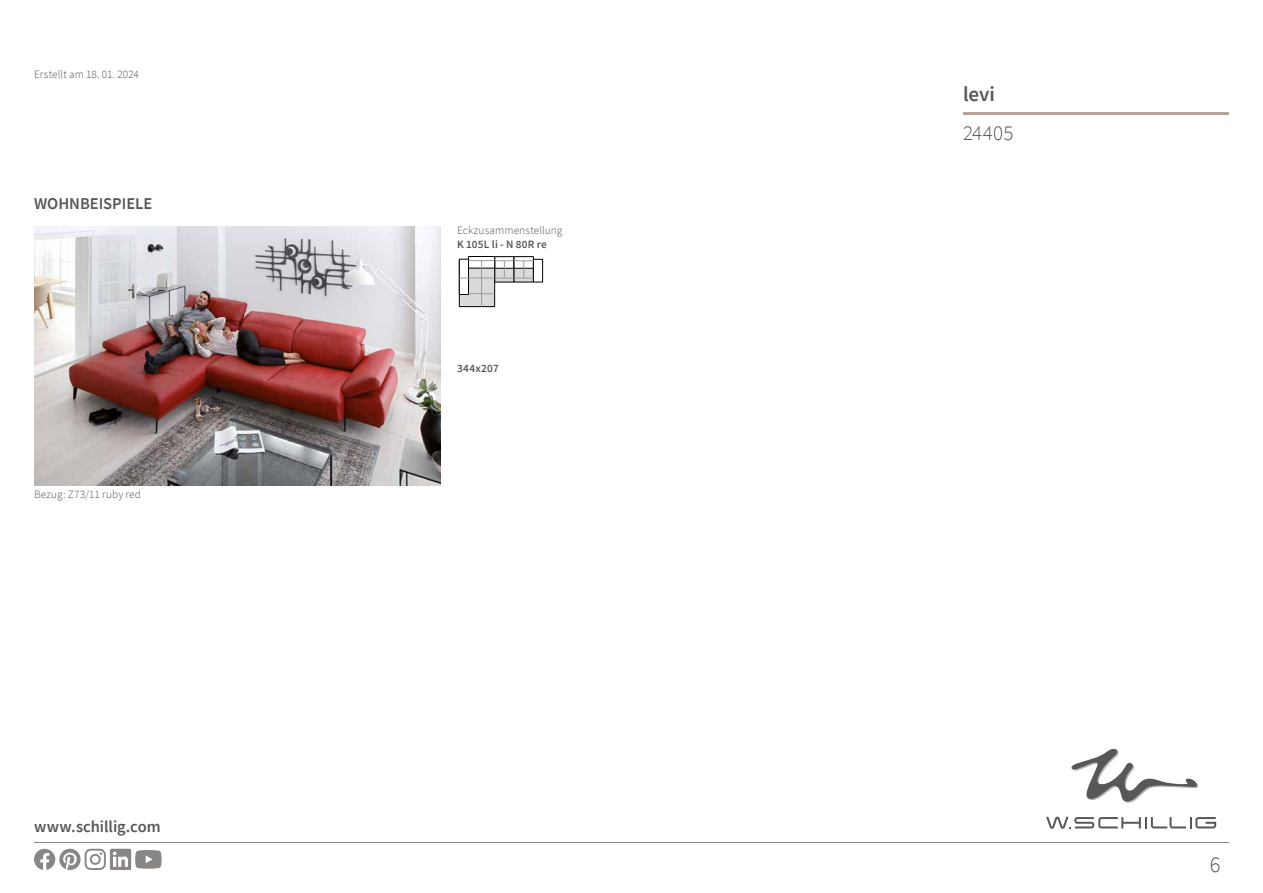
<style>
.page{position:relative;width:1263px;height:893px;background:#fff}
.page>*{position:absolute;margin:0;border:0;box-sizing:border-box;transform-origin:0 0}
.t1{font:300 22.5px "Source Sans Pro";color:#575756}
.t2{font:300 21px "Source Sans Pro";letter-spacing:.005em;color:#575756}
.t3{font:600 21px "Source Sans Pro";color:#575756}
.t4{font:600 16.5px "Source Sans Pro";color:#575756}
.t5{font:300 11.25px "Source Sans Pro";letter-spacing:.01em;color:#575756}
.t6{font:600 11.25px "Source Sans Pro";letter-spacing:.015em;color:#575756}
</style>
<div class="page">
<hr style="left:34px;top:842px;width:1195px;height:1px;background:#898684">
<hr style="left:963px;top:113px;width:266px;height:2px;background:#b8a29b">
<img style="left:34px;top:226px;width:406px;height:259px">
<div style="left:494px;top:256px;width:20px;height:12px;border:1px solid #000"></div>
<div style="left:514px;top:256px;width:19px;height:12px;border:1px solid #000"></div>
<div style="left:533px;top:259px;width:10px;height:23px;border:1px solid #000"></div>
<div style="left:468px;top:256px;width:27px;height:12px;border:1px solid #000"></div>
<div style="left:459px;top:259px;width:10px;height:36px;border:1px solid #000"></div>
<svg style="left:459px;top:260px;width:75px;height:47px"></svg>
<svg style="left:34px;top:849px;width:128px;height:21px"></svg>
<svg style="left:1071px;top:749px;width:128px;height:54px"></svg>
<svg style="left:1046px;top:817px;width:170px;height:12px"></svg>
<p class="t5" style="left:34px;top:67px;width:106px">Erstellt am 18. 01. 2024</p>
<h3 class="t4" style="left:34px;top:193px;width:120px">WOHNBEISPIELE</h3>
<p class="t5" style="left:34px;top:487px;width:109px">Bezug: Z73/11 ruby red</p>
<h3 class="t4" style="left:34px;top:816px;width:128px">www.schillig.com</h3>
<p class="t5" style="left:457px;top:224px;width:107px">Eckzusammenstellung</p>
<p class="t6" style="left:457px;top:237px;width:91px">K 105L li - N 80R re</p>
<p class="t6" style="left:457px;top:360px;width:43px">344x207</p>
<h2 class="t3" style="left:963px;top:80px;width:33px">levi</h2>
<h2 class="t2" style="left:963px;top:120px;width:52px">24405</h2>
<h1 class="t1" style="left:1210px;top:850px;width:12px">6</h1>
</div>
